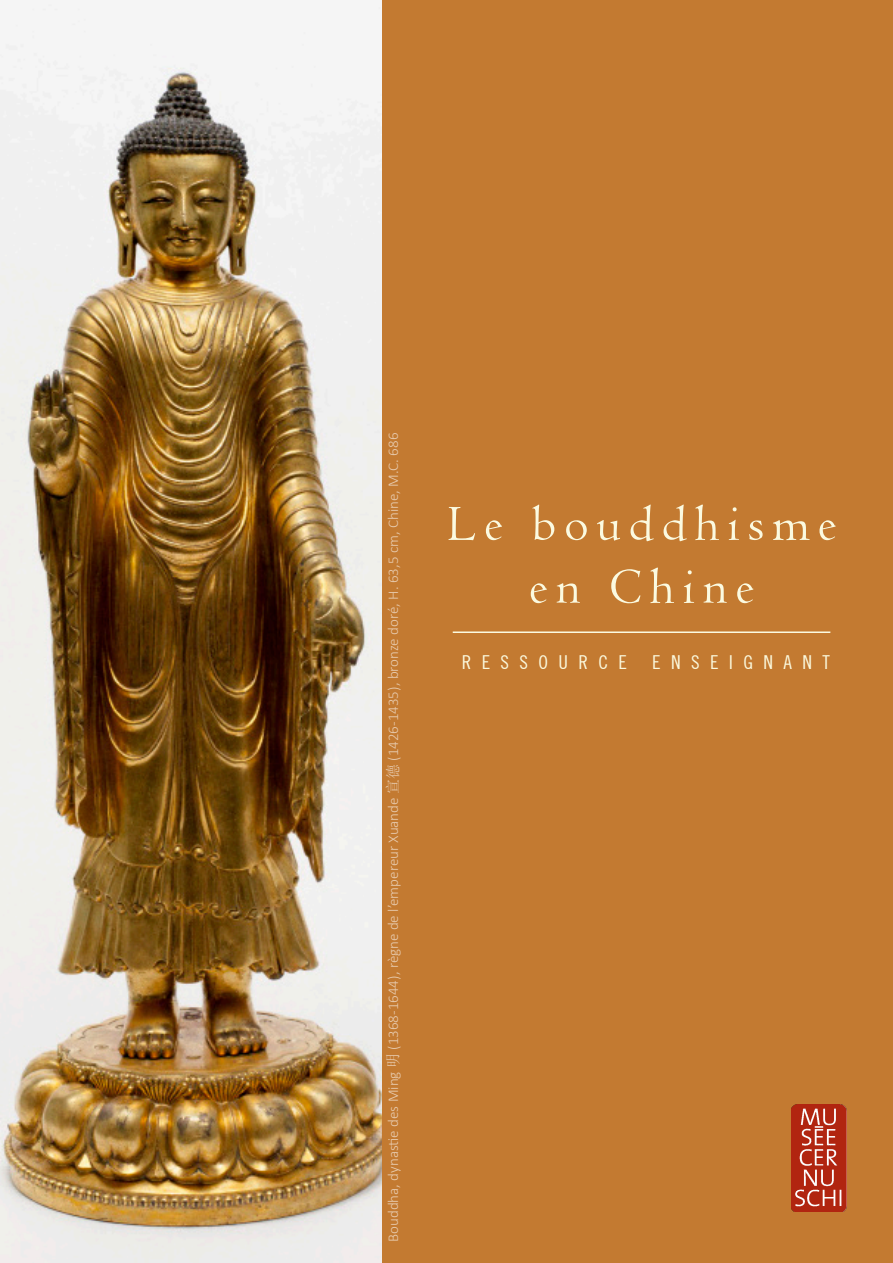
<style>
.page{position:relative;width:893px;height:1263px;background:#fff}
.page>*{position:absolute;margin:0;border:0;box-sizing:border-box;transform-origin:0 0}
.t1{font:52.5px "Centaur";letter-spacing:.15em;color:#fbfae0}
.t2{font:condensed 19.2px "Trade Gothic No.18";letter-spacing:.54em;color:#fbf9dd}
.t3{font:300 15px "Calibri";color:#fff}
.s1{font-family:"Sim Sun";font-weight:400}
</style>
<div class="page">
<img style="left:0;top:0;width:383px;height:1263px">
<div style="left:383px;top:0;width:510px;height:1263px;background:#c37a31"></div>
<hr style="left:453px;top:631px;width:377px;height:2px;background:#fbfae0">
<img style="left:792px;top:1104px;width:54px;height:108px">
<p class="t3" style="left:384px;top:1242px;width:810px;rotate:-90deg">Bouddha, dynastie des Ming <span class="s1">明</span> (1368-1644), règne de l’empereur Xuande <span class="s1">宣德</span> (1426-1435), bronze doré, H. 63,5 cm, Chine, M.C. 686</p>
<p class="t1" style="left:446px;top:492px;width:392px">Le bouddhisme</p>
<p class="t1" style="left:529px;top:555px;width:227px">en Chine</p>
<p class="t2" style="left:462px;top:650px;width:167px">RESSOURCE</p>
<p class="t2" style="left:652px;top:650px;width:179px">ENSEIGNANT</p>
</div>
